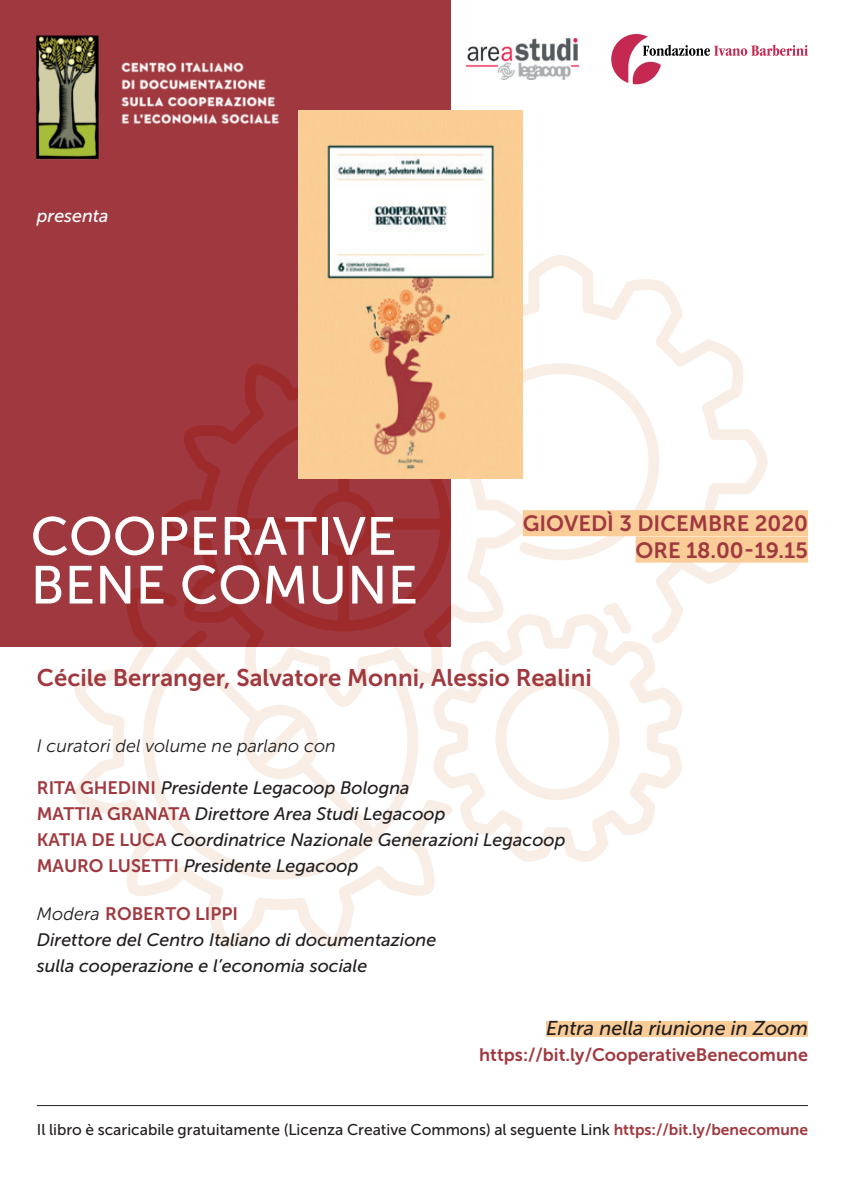
<style>
.page{position:relative;width:842px;height:1191px;background:#fff}
.page>*{position:absolute;margin:0;border:0;box-sizing:border-box;transform-origin:0 0}
.t1{font:53.4px/48.8px "Museo Sans 500";color:#fff}
.t2{font:24px "Museo Sans 700";color:#9f393f}
.t3{font:22px/26.4px "Museo Sans 700";color:#9f393f;text-align:right}
.t4{font:italic 20px "Museo Sans 500";color:#231f20}
.t5{font:italic 18px/26px "Museo Sans 500";color:#231f20}
.t6{font:18px "Museo Sans 700";color:#9f393f}
.t7{font:italic 18px "Museo Sans 300";color:#231f20}
.t8{font:italic 18px "Museo Sans 500";color:#fff}
.t9{font:15.6px "Museo Sans 500";color:#231f20}
.s1{font-family:"Museo Sans 700";font-style:normal;color:#9f393f}
.s2{font-family:"Museo Sans 300";font-style:italic;color:#231f20}
.s3{font-family:"Museo Sans 700";color:#9f393f}
</style>
<div class="page">
<div style="left:0;top:0;width:451px;height:646px;background:#9f393f"></div>
<svg style="left:522px;top:255px;width:245px;height:357px"></svg>
<svg style="left:526px;top:362px;width:135px;height:200px"></svg>
<svg style="left:72px;top:588px;width:363px;height:360px"></svg>
<svg style="left:432px;top:612px;width:251px;height:251px"></svg>
<svg style="left:161px;top:341px;width:365px;height:366px"></svg>
<img style="left:299px;top:110px;width:223px;height:369px">
<div style="left:523px;top:510px;width:285px;height:26px;background:#facc98"></div>
<div style="left:636px;top:536px;width:172px;height:26px;background:#facc98"></div>
<img style="left:466px;top:39px;width:113px;height:40px">
<svg style="left:611px;top:34px;width:197px;height:50px"></svg>
<div style="left:546px;top:1021px;width:262px;height:16px;background:#facc98"></div>
<hr style="left:37px;top:1105px;width:771px;height:1px;background:#231f20">
<img style="left:36px;top:35px;width:243px;height:125px">
<p class="t8" style="left:37px;top:206px;width:73px">presenta</p>
<h1 class="t1" style="left:31px;top:512px;width:389px">COOPERATIVE<br>BENE COMUNE</h1>
<p class="t3" style="left:523px;top:510px;width:287px">GIOVEDÌ 3 DICEMBRE 2020<br>ORE 18.00-19.15</p>
<h2 class="t2" style="left:37px;top:664px;width:556px">Cécile Berranger, Salvatore Monni, Alessio Realini</h2>
<p class="t7" style="left:37px;top:736px;width:301px">I curatori del volume ne parlano con</p>
<p class="t5" style="left:37px;top:775px;width:530px"><span class="s1">RITA GHEDINI</span> Presidente Legacoop Bologna<br><span class="s1">MATTIA GRANATA</span> Direttore Area Studi Legacoop<br><span class="s1">KATIA DE LUCA</span> Coordinatrice Nazionale Generazioni Legacoop <span class="s1">MAURO LUSETTI</span> Presidente Legacoop</p>
<p class="t6" style="left:37px;top:903px;width:203px"><span class="s2">Modera</span> ROBERTO LIPPI</p>
<p class="t5" style="left:37px;top:926px;width:401px">Direttore del Centro Italiano di documentazione sulla cooperazione e l’economia sociale</p>
<p class="t4" style="left:546px;top:1017px;width:263px">Entra nella riunione in Zoom</p>
<p class="t6" style="left:479px;top:1044px;width:330px">https://bit.ly/CooperativeBenecomune</p>
<p class="t9" style="left:37px;top:1121px;width:773px">Il libro è scaricabile gratuitamente (Licenza Creative Commons) al seguente Link <span class="s3">https://bit.ly/benecomune</span></p>
</div>
